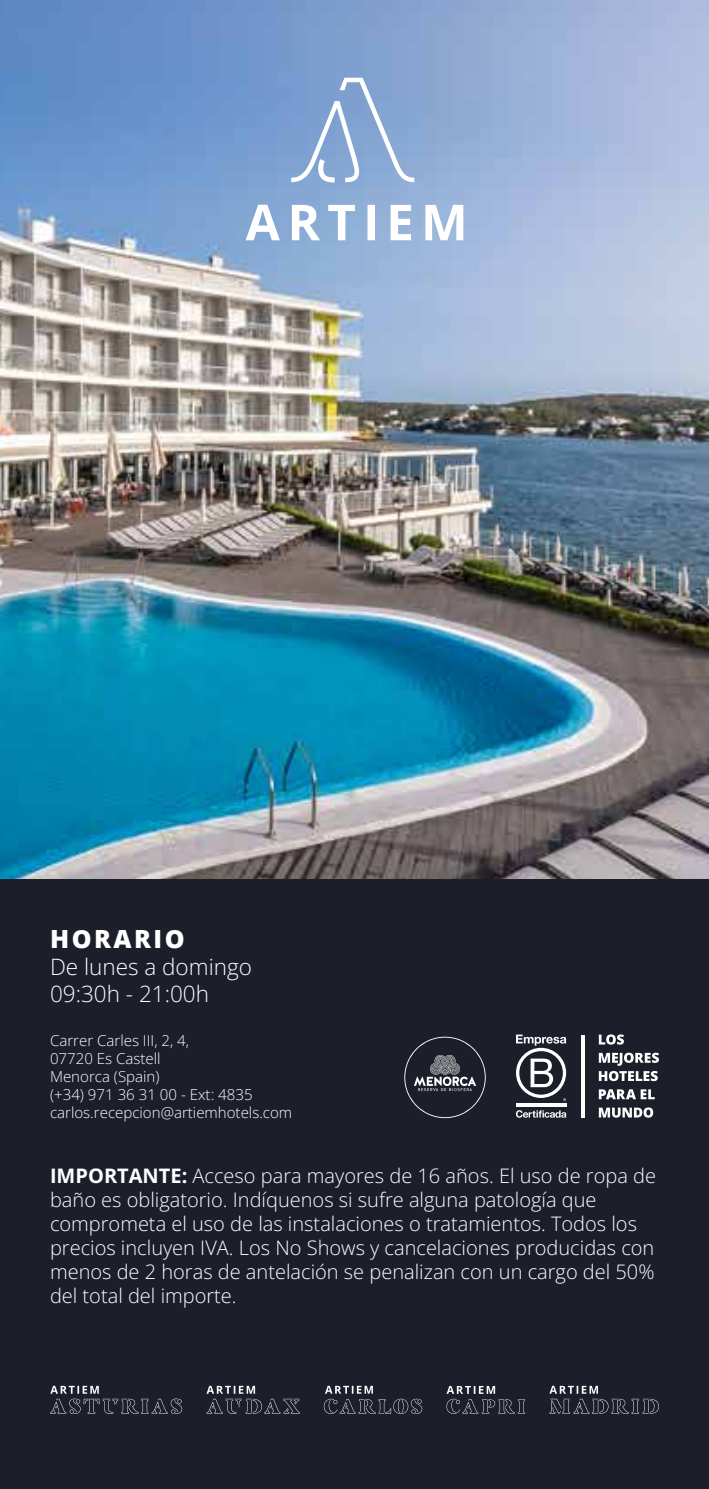
<style>
.page{position:relative;width:709px;height:1489px;background:#fff}
.page>*{position:absolute;margin:0;border:0;box-sizing:border-box;transform-origin:0 0}
.t1{font:800 25px "Open Sans";letter-spacing:.1em;color:#fff}
.t2{font:300 22.5px/27px "Open Sans";color:#fff}
.t3{font:300 20px/24px "Open Sans";color:#fff}
.t4{font:300 15px/18px "Open Sans";color:#fff}
.s1{font-weight:700}
</style>
<div class="page">
<img style="left:0;top:0;width:709px;height:879px">
<div style="left:0;top:879px;width:709px;height:609px;background:#1c1f2a"></div>
<svg style="left:206px;top:1385px;width:94px;height:28px"></svg>
<svg style="left:446px;top:1385px;width:79px;height:28px"></svg>
<svg style="left:324px;top:1385px;width:98px;height:28px"></svg>
<svg style="left:549px;top:1385px;width:110px;height:28px"></svg>
<svg style="left:50px;top:1385px;width:132px;height:28px"></svg>
<svg style="left:246px;top:205px;width:217px;height:35px"></svg>
<svg style="left:291px;top:78px;width:123px;height:104px;background:#91aed7"></svg>
<svg style="left:404px;top:1036px;width:81px;height:82px"></svg>
<hr style="left:516px;top:1103px;width:50px;height:3px;background:#fff">
<svg style="left:516px;top:1034px;width:50px;height:67px"></svg>
<svg style="left:516px;top:1110px;width:50px;height:7px"></svg>
<hr style="left:581px;top:1034px;width:4px;height:83px;background:#fff">
<svg style="left:599px;top:1034px;width:25px;height:10px"></svg>
<svg style="left:599px;top:1052px;width:60px;height:29px"></svg>
<svg style="left:599px;top:1089px;width:55px;height:10px"></svg>
<svg style="left:599px;top:1107px;width:54px;height:10px"></svg>
<p class="t1" style="left:50px;top:919px;width:136px">HORARIO</p>
<p class="t2" style="left:50px;top:952px;width:203px">De lunes a domingo<br>09:30h - 21:00h</p>
<p class="t4" style="left:50px;top:1030px;width:244px">Carrer Carles III, 2, 4,<br>07720 Es Castell<br>Menorca (Spain)<br>(+34) 971 36 31 00 - Ext: 4835 carlos.recepcion@artiemhotels.com</p>
<p class="t3" style="left:50px;top:1162px;width:607px"><span class="s1">IMPORTANTE:</span> Acceso para mayores de 16 años. El uso de ropa de baño es obligatorio. Indíquenos si sufre alguna patología que comprometa el uso de las instalaciones o tratamientos. Todos los precios incluyen IVA. Los No Shows y cancelaciones producidas con menos de 2 horas de antelación se penalizan con un cargo del 50% del total del importe.</p>
</div>
